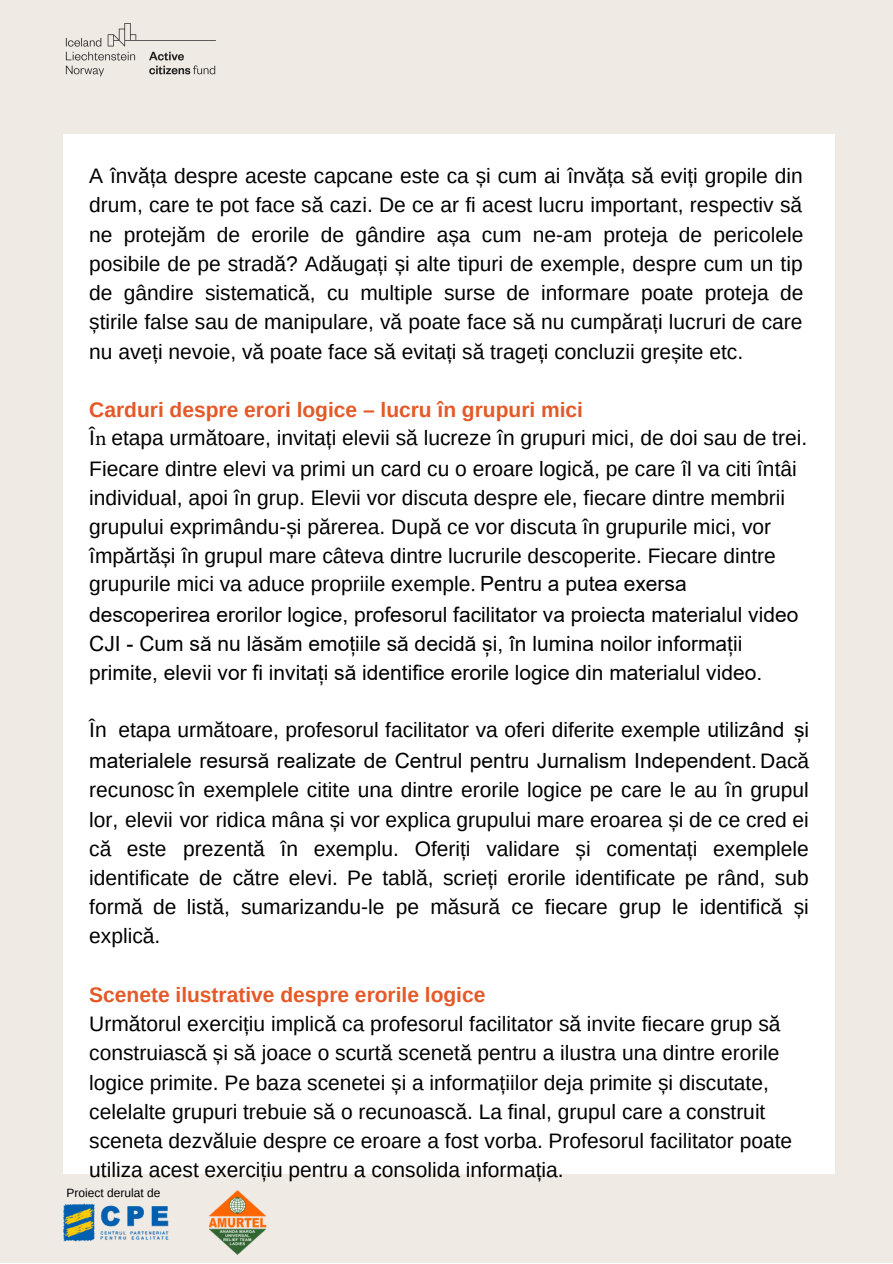
<style>
.page{position:relative;width:893px;height:1264px;background:#fff}
.page>*{position:absolute;margin:0;border:0;box-sizing:border-box;transform-origin:0 0}
.t1{font:21px/29.2px "Arimo";color:#000}
.t2{font:21px/29.2px "Arial";color:#000}
.t3{font:700 21px "Arimo";color:#e45927}
.t4{font:12px "Arimo";color:#000}
.s1{font-weight:700;color:#e45927}
.s2{font-family:"Minion Pro"}
.s3{font-family:"Arial"}
.s4{font-family:"Arimo"}
</style>
<div class="page">
<div style="left:0;top:0;width:892px;height:1262px;background:#efeae4"></div>
<div style="left:63px;top:134px;width:771px;height:1039px;background:#fff"></div>
<img style="left:66px;top:23px;width:149px;height:53px">
<img style="left:63px;top:1203px;width:106px;height:38px">
<img style="left:208px;top:1190px;width:59px;height:65px">
<p class="t1" style="left:89px;top:161px;width:715px;text-align:justify">A învăța despre aceste capcane este ca și cum ai învăța să eviți gropile din drum, care te pot face să cazi. De ce ar fi acest lucru important, respectiv să ne protejăm de erorile de gândire așa cum ne-am proteja de pericolele posibile de pe stradă? Adăugați și alte tipuri de exemple, despre cum un tip de gândire sistematică, cu multiple surse de informare poate proteja de știrile false sau de manipulare, vă poate face să nu cumpărați lucruri de care nu aveți nevoie, vă poate face să evitați să trageți concluzii greșite etc.</p>
<p class="t1" style="left:89px;top:396px;width:719px;line-height:27.9px"><span class="s1">Carduri despre erori logice – lucru în grupuri mici<br></span>Î <span class="s2">n</span> etapa următoare, invitați elevii să lucreze în grupuri mici, de doi sau de trei.</p>
<p class="t1" style="left:89px;top:454px;width:709px">Fiecare dintre elevi va primi un card cu o eroare logică, pe care îl va citi întâi individual, apoi în grup. Elevii vor discuta despre ele, fiecare dintre membrii grupului exprimându-și părerea. După ce vor discuta în grupurile mici, vor împărtăși în grupul mare câteva dintre lucrurile descoperite. Fiecare dintre grupurile mici va aduce propriile exemple<span class="s2">.</span> <span class="s3">Pentru a putea exersa</span></p>
<p class="t2" style="left:89px;top:599px;width:710px">descoperirea erorilor logice, profesorul facilitator va proiecta materialul video<br>CJI - Cum să nu lăsăm emoțiile să decidă și, în lumina noilor informații primite, elevii vor fi invitați să identifice erorile logice din materialul video.</p>
<p class="t1" style="left:89px;top:715px;width:721px">În etapa următoare, profesorul facilitator va oferi diferite exemple <span class="s3">utilizând și</span></p>
<p class="t2" style="left:89px;top:746px;width:721px">materialele resursă realizate de Centrul pentru Jurnalism Independent. <span class="s4">Dacă</span></p>
<p class="t1" style="left:89px;top:775px;width:721px;text-align:justify">recunosc în exemplele citite una dintre erorile logice pe care le au în grupul lor, elevii vor ridica mâna și vor explica grupului mare eroarea și de ce cred ei că este prezentă în exemplu. Oferiți validare și comentați exemplele identificate de către elevi. Pe tablă, scrieți erorile identificate pe rând, sub formă de listă, sumarizandu-le pe măsură ce fiecare grup le identifică și explică.</p>
<p class="t3" style="left:89px;top:982px;width:397px">Scenete ilustrative despre erorile logice</p>
<p class="t1" style="left:89px;top:1009px;width:704px">Următorul exercițiu implică ca profesorul facilitator să invite fiecare grup să construiască și să joace o scurtă scenetă pentru a ilustra una dintre erorile logice primite. Pe baza scenetei și a informațiilor deja primite și discutate, celelalte grupuri trebuie să o recunoască. La final, grupul care a construit sceneta dezvăluie despre ce eroare a fost vorba. Profesorul facilitator poate utiliza acest exercițiu pentru a consolida informația.</p>
<p class="t4" style="left:66px;top:1186px;width:95px">Proiect derulat de</p>
</div>
